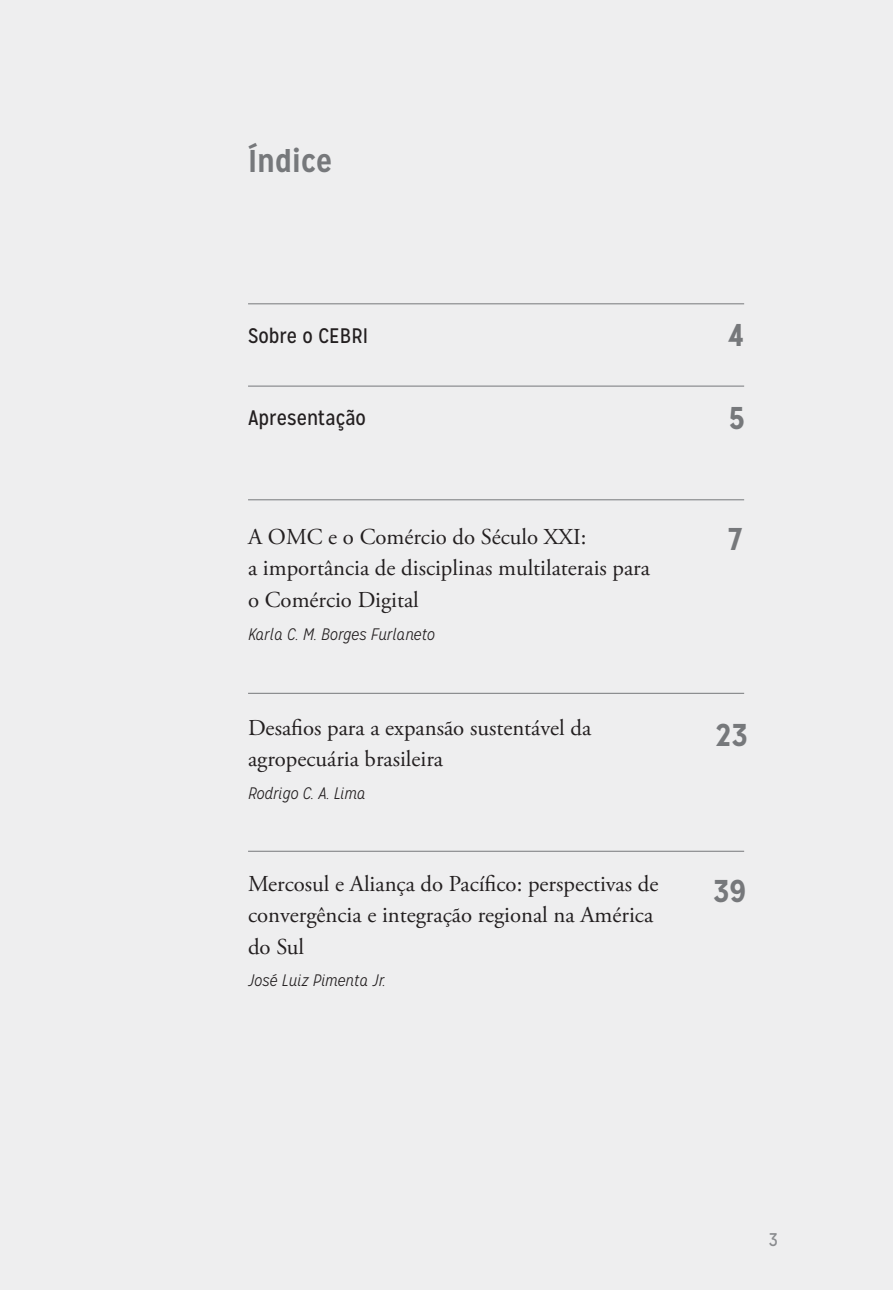
<style>
.page{position:relative;width:893px;height:1290px;background:#fff}
.page>*{position:absolute;margin:0;border:0;box-sizing:border-box;transform-origin:0 0}
.t1{font:700 31.5px "Mission Gothic";color:#76787b}
.Texto_Paper{font:22.75px/31.5px "Adobe Garamond Pro";color:#231f20}
.t2{font:21px "Mission Gothic";color:#231f20}
.t3{font:18.38px "Mission Gothic";color:#939598}
.t4{font:italic 300 16.62px "Mission Gothic";color:#231f20}
</style>
<div class="page">
<div style="left:1px;top:0;width:892px;height:1290px;background:#eeeeef"></div>
<hr style="left:248px;top:386px;width:496px;height:1px;background:#76787b">
<hr style="left:248px;top:303px;width:496px;height:1px;background:#76787b">
<hr style="left:248px;top:499px;width:496px;height:1px;background:#76787b">
<hr style="left:248px;top:693px;width:496px;height:1px;background:#76787b">
<hr style="left:248px;top:851px;width:496px;height:1px;background:#76787b">
<p class="t1" style="left:248px;top:142px;width:86px">Índice</p>
<p class="t2" style="left:248px;top:323px;width:122px">Sobre o CEBRI</p>
<p class="t1" style="left:728px;top:315px;width:18px">4</p>
<p class="t2" style="left:248px;top:405px;width:120px">Apresentação</p>
<p class="Texto_Paper" style="left:248px;top:521px;width:403px">A OMC e o Comércio do Século XXI:<br>a importância de disciplinas multilaterais para o Comércio Digital</p>
<p class="t4" style="left:248px;top:625px;width:188px">Karla C. M. Borges Furlaneto</p>
<p class="Texto_Paper" style="left:248px;top:712px;width:345px">Desafios para a expansão sustentável da agropecuária brasileira</p>
<p class="t4" style="left:248px;top:783px;width:119px">Rodrigo C. A. Lima</p>
<p class="Texto_Paper" style="left:248px;top:869px;width:412px">Mercosul e Aliança do Pacífico: perspectivas de convergência e integração regional na América do Sul</p>
<p class="t4" style="left:248px;top:971px;width:139px">José Luiz Pimenta Jr.</p>
<p class="t1" style="left:728px;top:398px;width:19px">5</p>
<p class="t1" style="left:728px;top:519px;width:15px">7</p>
<p class="t1" style="left:716px;top:715px;width:33px">23</p>
<p class="t1" style="left:713px;top:871px;width:35px">39</p>
<p class="t3" style="left:769px;top:1228px;width:10px">3</p>
</div>
